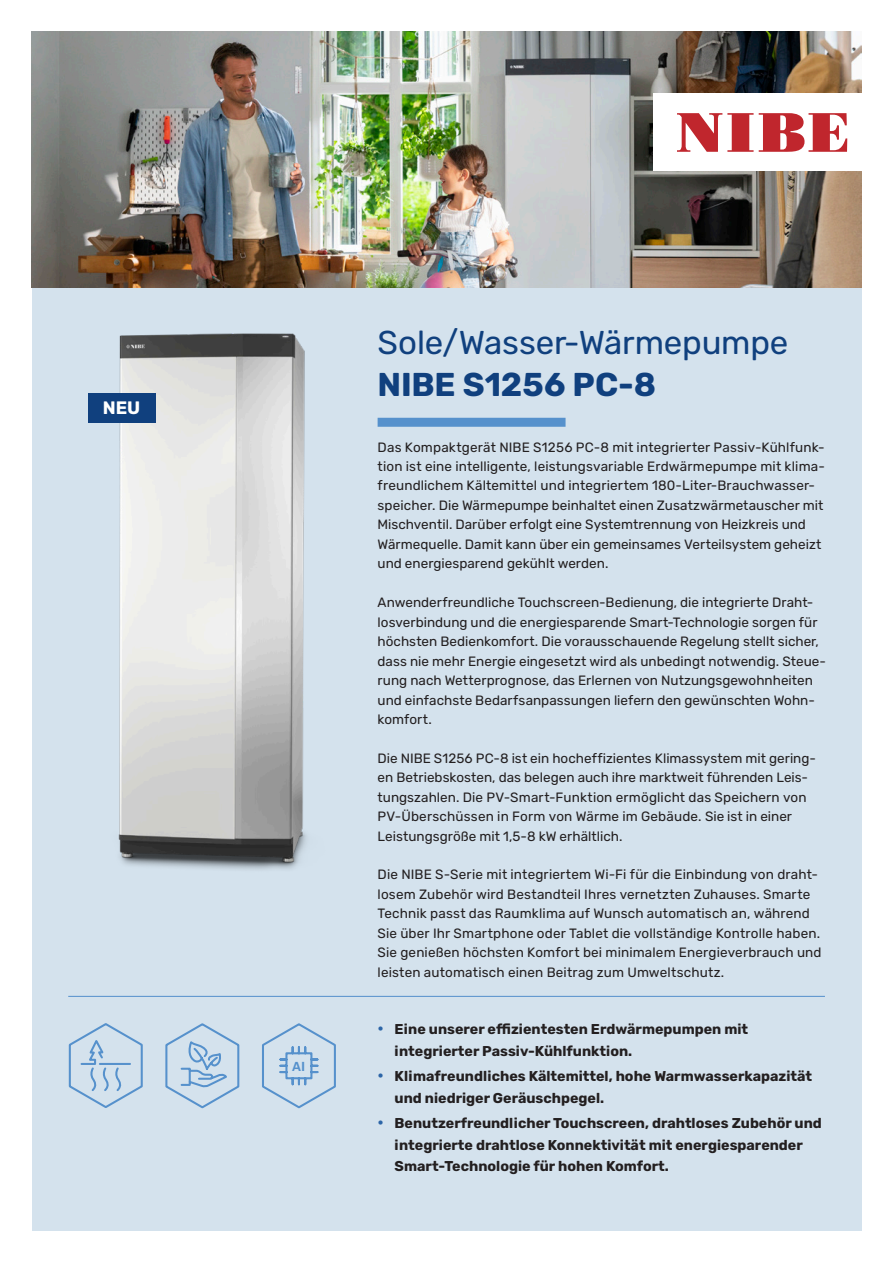
<style>
.page{position:relative;width:893px;height:1263px;background:#fff}
.page>*{position:absolute;margin:0;border:0;box-sizing:border-box;transform-origin:0 0}
.t1{font:33px "Rubik";letter-spacing:-.005em;color:#10407e}
.t2{font:700 33px "Rubik";letter-spacing:-.005em;color:#10407e}
.t3{font:700 18px "Rubik";color:#fff}
.t4{font:700 14.25px/21.3px "Rubik";color:#231f20}
.t5{font:13.5px/19.5px "Rubik";letter-spacing:.005em;color:#231f20}
.t6{font:700 12.6px "Univers LT Pro 65";color:#5691cc}
.s1{font-size:16.5px;color:#2c65a7}
</style>
<div class="page">
<div style="left:32px;top:32px;width:829px;height:1199px;background:#d4e2ed"></div>
<img style="left:32px;top:32px;width:829px;height:255px">
<div style="left:654px;top:94px;width:216px;height:77px;background:#fff"></div>
<svg style="left:677px;top:113px;width:170px;height:39px"></svg>
<svg style="left:165px;top:1023px;width:75px;height:86px"></svg>
<svg style="left:262px;top:1023px;width:74px;height:86px"></svg>
<svg style="left:68px;top:1023px;width:75px;height:85px"></svg>
<img style="left:91px;top:333px;width:216px;height:537px">
<hr style="left:68px;top:996px;width:757px;height:1px;background:#5691cc">
<div style="left:378px;top:418px;width:188px;height:9px;background:#5691cc"></div>
<div style="left:88px;top:393px;width:67px;height:29px;background:#10407e"></div>
<h2 class="t3" style="left:103px;top:398px;width:39px">NEU</h2>
<p class="t6" style="left:292px;top:1059px;width:14px">AI</p>
<h1 class="t1" style="left:378px;top:324px;width:412px">Sole/Wasser-Wärmepumpe</h1>
<h1 class="t2" style="left:378px;top:366px;width:280px">NIBE S1256 PC-8</h1>
<p class="t5" style="left:378px;top:437px;width:449px">Das Kompaktgerät NIBE S1256 PC-8 mit integrierter Passiv-Kühlfunk&shy;tion ist eine intelligente, leistungsvariable Erdwärmepumpe mit klima&shy;freundlichem Kältemittel und integriertem 180-Liter-Brauchwasser&shy;speicher. Die Wärmepumpe beinhaltet einen Zusatzwärmetauscher mit Mischventil. Darüber erfolgt eine Systemtrennung von Heizkreis und Wärmequelle. Damit kann über ein gemeinsames Verteilsystem geheizt und energiesparend gekühlt werden.</p>
<p class="t5" style="left:378px;top:593px;width:450px">Anwenderfreundliche Touchscreen-Bedienung, die integrierte Draht&shy;losverbindung und die energiesparende Smart-Technologie sorgen für höchsten Bedienkomfort. Die vorausschauende Regelung stellt sicher, dass nie mehr Energie eingesetzt wird als unbedingt notwendig. Steue&shy;rung nach Wetterprognose, das Erlernen von Nutzungsgewohnheiten und einfachste Bedarfsanpassungen liefern den gewünschten Wohn&shy;komfort.</p>
<p class="t5" style="left:378px;top:749px;width:440px">Die NIBE S1256 PC-8 ist ein hocheffizientes Klimassystem mit gering&shy;en Betriebskosten, das belegen auch ihre marktweit führenden Leis&shy;tungszahlen. Die PV-Smart-Funktion ermöglicht das Speichern von PV-Überschüssen in Form von Wärme im Gebäude. Sie ist in einer Leistungsgröße mit 1,5-8 kW erhältlich.</p>
<p class="t5" style="left:378px;top:865px;width:445px">Die NIBE S-Serie mit integriertem Wi-Fi für die Einbindung von draht&shy;losem Zubehör wird Bestandteil Ihres vernetzten Zuhauses. Smarte Technik passt das Raumklima auf Wunsch automatisch an, während Sie über Ihr Smartphone oder Tablet die vollständige Kontrolle haben.<br>Sie genießen höchsten Komfort bei minimalem Energieverbrauch und leisten automatisch einen Beitrag zum Umweltschutz.</p>
<p class="t4" style="left:395px;top:1019px;width:355px;text-indent:-17px"><span class="s1">•</span> Eine unserer effizientesten Erdwärmepumpen mit integrierter Passiv-Kühlfunktion.</p>
<p class="t4" style="left:395px;top:1066px;width:419px;text-indent:-17px"><span class="s1">•</span> Klimafreundliches Kältemittel, hohe Warmwasserkapazität und niedriger Geräuschpegel.</p>
<p class="t4" style="left:395px;top:1113px;width:429px;text-indent:-17px"><span class="s1">•</span> Benutzerfreundlicher Touchscreen, drahtloses Zubehör und integrierte drahtlose Konnektivität mit energiesparender<br>Smart-Technologie für hohen Komfort.</p>
</div>
